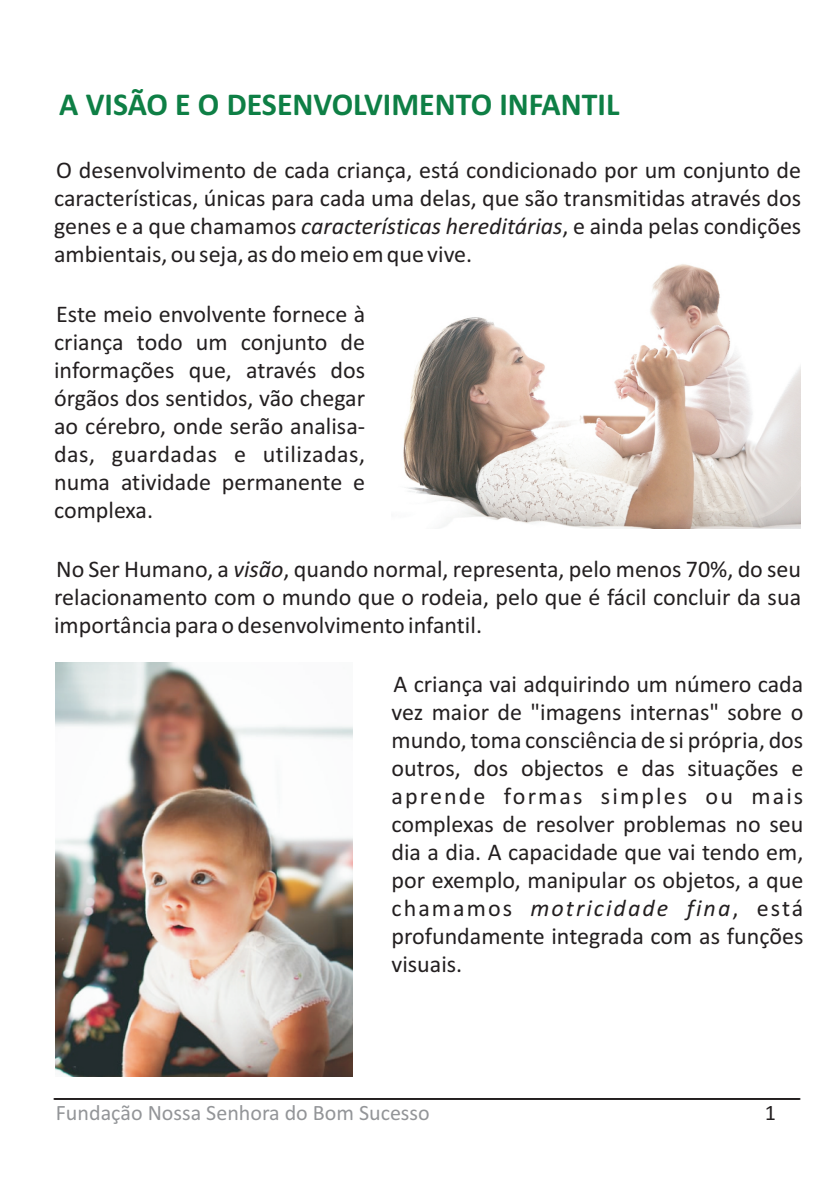
<style>
.page{position:relative;width:840px;height:1191px;background:#fff}
.page>*{position:absolute;margin:0;border:0;box-sizing:border-box;transform-origin:0 0}
.t1{font:700 32px "Calibri";color:#0e7f45}
.t2{font:24px/28px "Calibri";color:#231f20;text-align:justify}
.t3{font:22px "Calibri";color:#939598}
.t4{font:22px "Calibri";color:#231f20}
.s1{font-style:italic}
</style>
<div class="page">
<img style="left:403px;top:264px;width:397px;height:264px">
<img style="left:55px;top:662px;width:297px;height:414px">
<hr style="left:54px;top:1098px;width:745px;height:1px;background:#231f20">
<h1 class="t1" style="left:59px;top:91px;width:561px">A VISÃO E O DESENVOLVIMENTO INFANTIL</h1>
<p class="t2" style="left:54px;top:158px;width:748px">O desenvolvimento de cada criança, está condicionado por um conjunto de características, únicas para cada uma delas, que são transmitidas através dos genes e a que chamamos <span class="s1">características hereditárias</span>, e ainda pelas condições ambientais, ou seja, as do meio em que vive.</p>
<p class="t2" style="left:54px;top:302px;width:312px">Este meio envolvente fornece à criança todo um conjunto de informações que, através dos órgãos dos sentidos, vão chegar ao cérebro, onde serão analisa&shy;das, guardadas e utilizadas, numa atividade permanente e complexa.</p>
<p class="t2" style="left:54px;top:557px;width:748px">No Ser Humano, a <span class="s1">visão</span>, quando normal, representa, pelo menos 70%, do seu relacionamento com o mundo que o rodeia, pelo que é fácil concluir da sua importância para o desenvolvimento infantil.</p>
<p class="t2" style="left:391px;top:672px;width:413px">A criança vai adquirindo um número cada vez maior de "imagens internas" sobre o mundo, toma consciência de si própria, dos outros, dos objectos e das situações e aprende formas simples ou mais complexas de resolver problemas no seu dia a dia. A capacidade que vai tendo em, por exemplo, manipular os objetos, a que chamamos <span class="s1">motricidade fina</span>, está profundamente integrada com as funções visuais.</p>
<p class="t3" style="left:56px;top:1103px;width:375px">Fundação Nossa Senhora do Bom Sucesso</p>
<p class="t4" style="left:764px;top:1103px;width:13px">1</p>
</div>
